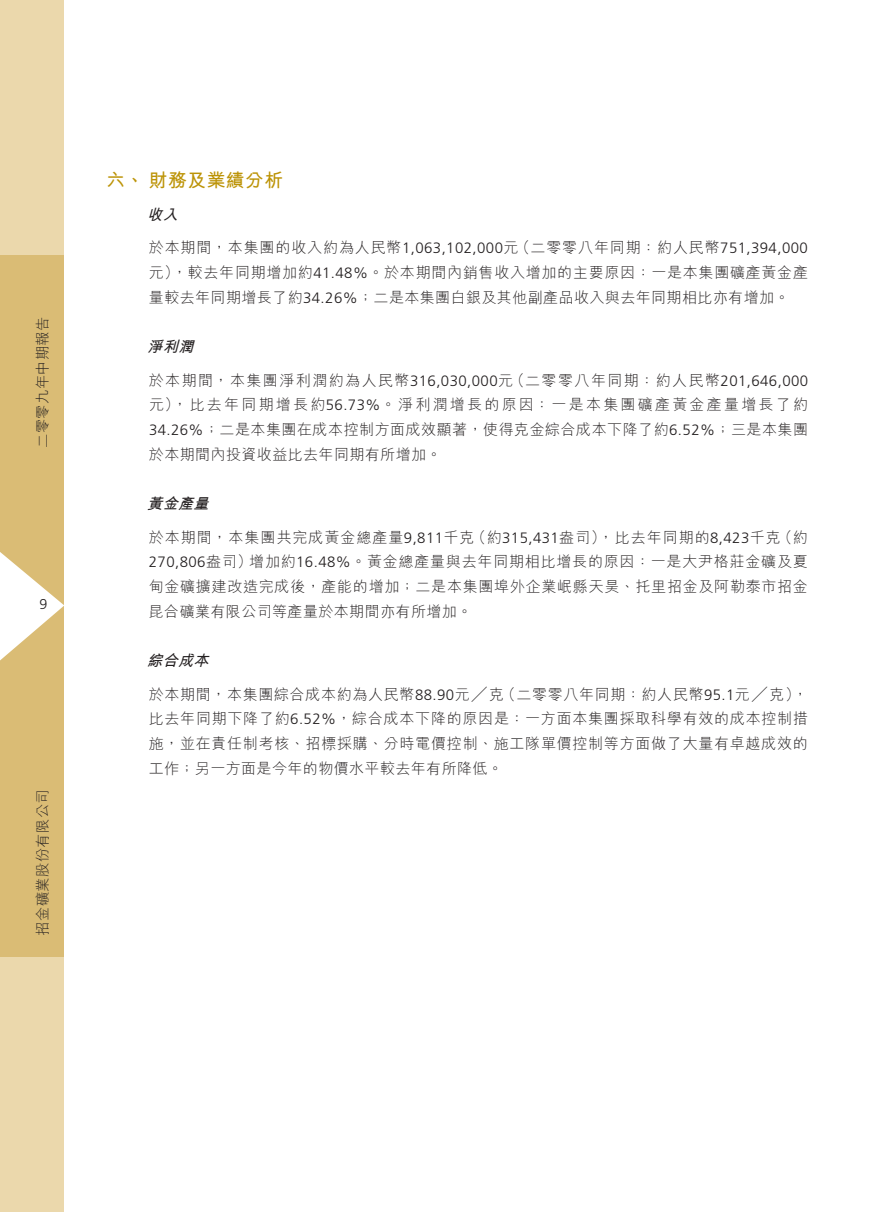
<style>
.page{position:relative;width:893px;height:1212px;background:#fff}
.page>*{position:absolute;margin:0;border:0;box-sizing:border-box;transform-origin:0 0}
.t1{font:700 18.75px "M Hei HK";letter-spacing:.03em;color:#bc9306}
.t2{font:300 15px/24.8px "M Hei HK";letter-spacing:.05em;color:#231f20}
.t3{font:300 15px "M Hei HK";letter-spacing:.07em;color:#231f20}
.t4{font:300 15px "M Hei HK";letter-spacing:.095em;color:#231f20}
.t5{font:italic 700 15px "M Hei HK";color:#231f20}
.t6{font:300 15px "Frutiger LT Std";letter-spacing:.03em;color:#231f20}
.t7{font:300 14.25px "M Hei HK";letter-spacing:.03em;color:#231f20}
.t8{font:300 14.25px "Frutiger LT Std";color:#231f20}
.s1{font-family:"Frutiger LT Std"}
.s2{font-family:"M Hei HK"}
</style>
<div class="page">
<div style="left:0;top:0;width:64px;height:1212px;background:#ebd8ac"></div>
<div style="left:0;top:255px;width:64px;height:702px;background:#dabc75"></div>
<svg style="left:0;top:552px;width:64px;height:108px"></svg>
<p class="t7" style="left:33px;top:448px;width:133px;rotate:-90deg">二零零九年中期報告</p>
<p class="t8" style="left:40px;top:596px;width:9px">9</p>
<p class="t7" style="left:33px;top:935px;width:148px;rotate:-90deg">招金礦業股份有限公司</p>
<p class="t1" style="left:106px;top:166px;width:178px">六、財務及業績分析</p>
<p class="t5" style="left:147px;top:204px;width:37px">收入</p>
<p class="t2" style="left:515px;top:235px;width:294px">（二零零八年同期：約人民幣<span class="s1">751,394,000</span></p>
<p class="t2" style="left:149px;top:235px;width:661px">於本期間，本集團的收入約為人民幣<span class="s1">1,063,102,000</span>元<br>元，）較去年同期增加約<span class="s1">41.48%</span>。於本期間內銷售收入增加的主要原因：一是本集團礦產黃金產量較去年同期增長了約<span class="s1">34.26%</span>；二是本集團白銀及其他副產品收入與去年同期相比亦有增加。</p>
<p class="t5" style="left:147px;top:336px;width:53px">淨利潤</p>
<p class="t4" style="left:510px;top:370px;width:300px">（二零零八年同期：約人民幣<span class="s1">201,646,000</span></p>
<p class="t2" style="left:149px;top:367px;width:661px">於本期間，本集團淨利潤約為人民幣<span class="s1">316,030,000</span>元<br>元，） 比去年同期增長約<span class="s1">56.73%</span>。淨利潤增長的原因：一是本集團礦產黃金產量增長了約<span class="s1">34.26%</span>；二是本集團在成本控制方面成效顯著，使得克金綜合成本下降了約<span class="s1">6.52%</span>；三是本集團於本期間內投資收益比去年同期有所增加。</p>
<p class="t5" style="left:147px;top:493px;width:68px">黃金產量</p>
<p class="t2" style="left:777px;top:524px;width:32px">（約</p>
<p class="t3" style="left:471px;top:527px;width:311px">（約<span class="s1">315,431</span>盎司，）比去年同期的<span class="s1">8,423</span>千克</p>
<p class="t2" style="left:249px;top:524px;width:560px;text-indent:-100px">於本期間，本集團共完成黃金總產量<span class="s1">9,811</span>千克<br>增加約<span class="s1">16.48%</span>。黃金總產量與去年同期相比增長的原因：一是大尹格莊金礦及夏</p>
<p class="t6" style="left:149px;top:554px;width:105px">270,806<span class="s2">盎司）</span></p>
<p class="t2" style="left:149px;top:574px;width:661px">甸金礦擴建改造完成後，產能的增加；二是本集團埠外企業岷縣天昊、托里招金及阿勒泰市招金昆合礦業有限公司等產量於本期間亦有所增加。</p>
<p class="t5" style="left:147px;top:650px;width:68px">綜合成本</p>
<p class="t2" style="left:501px;top:681px;width:308px">（二零零八年同期：約人民幣<span class="s1">95.1</span>元╱克，(</p>
<p class="t2" style="left:149px;top:681px;width:661px">於本期間，本集團綜合成本約為人民幣<span class="s1">88.90</span>元╱克<br>比去年同期下降了約<span class="s1">6.52%</span>，綜合成本下降的原因是：一方面本集團採取科學有效的成本控制措施，並在責任制考核、招標採購、分時電價控制、施工隊單價控制等方面做了大量有卓越成效的工作；另一方面是今年的物價水平較去年有所降低。</p>
</div>
